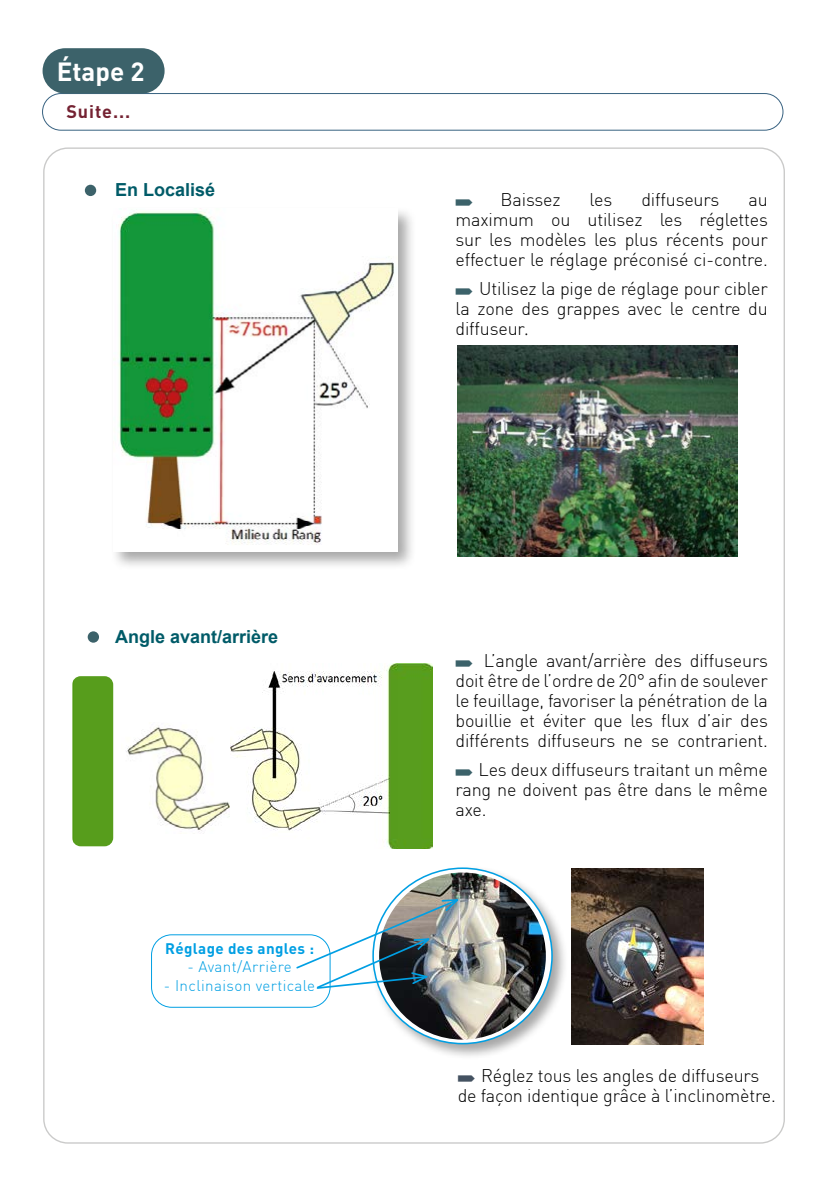
<style>
.page{position:relative;width:840px;height:1191px;background:#fff}
.page>*{position:absolute;margin:0;border:0;box-sizing:border-box;transform-origin:0 0}
.t1{font:700 26px "DIN Pro";color:#fff}
.t2{font:300 18px/20px "DIN";letter-spacing:-.01em;color:#000;text-align:justify}
.t3{font:700 18px "Arial";color:#005b68}
.t4{font:700 18px "DIN Pro";letter-spacing:.05em;color:#742232}
.t5{font:300 15.2px "DIN";letter-spacing:.025em;color:#009fe3}
.t6{font:700 15.2px "DIN Pro";letter-spacing:.025em;color:#009fe3}
.s1{font-family:"Agenda"}
</style>
<div class="page">
<div style="left:42px;top:93px;width:740px;height:37px;border:1px solid #386281;border-radius:18px"></div>
<div style="left:43px;top:48px;width:121px;height:46px;background:#3c626a;border-radius:23px"></div>
<div style="left:111px;top:206px;width:305px;height:364px;background:#000;opacity:.35"></div>
<img style="left:113px;top:209px;width:284px;height:342px">
<div style="left:85px;top:185px;width:11px;height:11px;background:#3c626a;border-radius:50%"></div>
<div style="left:88px;top:631px;width:11px;height:11px;background:#3c626a;border-radius:50%"></div>
<div style="left:72px;top:676px;width:41px;height:170px;background:#579d1c"></div>
<img style="left:126px;top:726px;width:103px;height:106px">
<img style="left:230px;top:663px;width:202px;height:186px">
<div style="left:369px;top:864px;width:199px;height:196px;background:#000;opacity:.35"></div>
<svg style="left:373px;top:868px;width:178px;height:175px"></svg>
<img style="left:379px;top:872px;width:166px;height:167px;border-radius:83px">
<div style="left:151px;top:934px;width:179px;height:73px;border:1px solid #009fe3;border-radius:20px"></div>
<img style="left:571px;top:868px;width:132px;height:176px">
<img style="left:295px;top:897px;width:166px;height:93px">
<img style="left:457px;top:346px;width:280px;height:210px">
<h1 class="t1" style="left:57px;top:54px;width:89px">Étape 2</h1>
<p class="t4" style="left:66px;top:99px;width:65px">Suite...</p>
<p class="t3" style="left:115px;top:178px;width:102px">En Localisé</p>
<p class="t3" style="left:115px;top:625px;width:165px">Angle avant/arrière</p>
<p class="t6" style="left:165px;top:938px;width:150px">Réglage des angles :</p>
<p class="t5" style="left:187px;top:957px;width:106px">- Avant/Arrière</p>
<p class="t5" style="left:164px;top:975px;width:153px">- Inclinaison verticale</p>
<p class="t2" style="left:500px;top:189px;width:61px">Baissez</p>
<p class="t2" style="left:589px;top:189px;width:24px">les</p>
<p class="t2" style="left:641px;top:189px;width:79px">diffuseurs</p>
<p class="t2" style="left:455px;top:189px;width:314px;text-indent:293px">au maximum ou utilisez les réglettes sur les modèles les plus récents pour effectuer le réglage préconisé ci-contre.</p>
<p class="t2" style="left:455px;top:278px;width:314px;text-indent:24px">Utilisez la pige de réglage pour cibler la zone des grappes avec le centre du diffuseur<span class="s1">.</span></p>
<p class="t2" style="left:455px;top:650px;width:314px;text-indent:28px">L’angle avant/arrière des diffuseurs doit être de l’ordre de 20° afin de soulever le feuillage, favoriser la pénétration de la bouillie et éviter que les flux d’air des différents diffuseurs ne se contrarient.</p>
<p class="t2" style="left:455px;top:759px;width:314px;text-indent:23px">Les deux diffuseurs traitant un même rang ne doivent pas être dans le même axe.</p>
<p class="t2" style="left:457px;top:1065px;width:319px;text-align:center">Réglez tous les angles de diffuseurs<br>de façon identique grâce à l’inclinomètre.</p>
</div>
